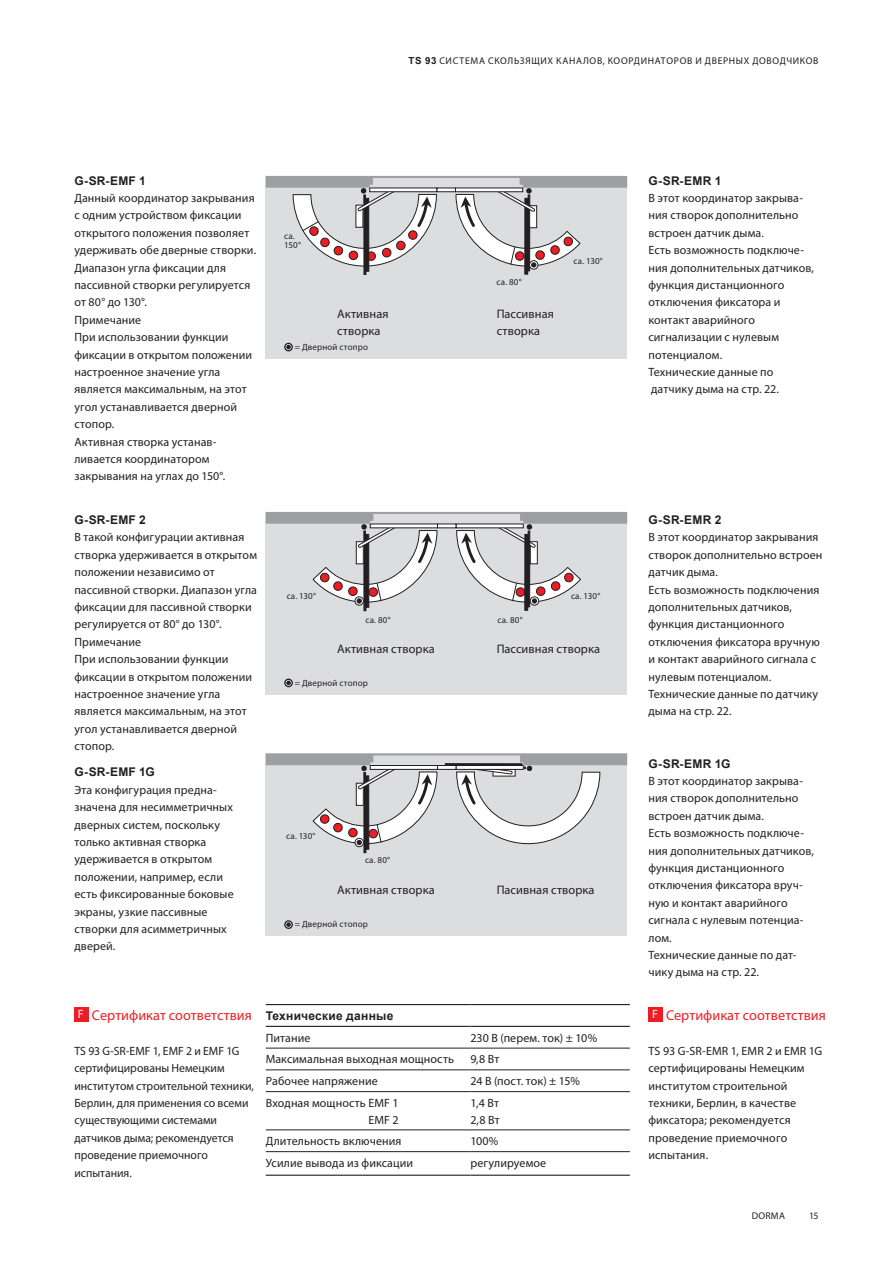
<style>
.page{position:relative;width:893px;height:1263px;background:#fff}
.page>*{position:absolute;margin:0;border:0;box-sizing:border-box;transform-origin:0 0}
.t1{font:14.25px "Myriad Pro";letter-spacing:.005em;color:#ee1d23}
.t2{font:12.3px/17px "Myriad Pro";letter-spacing:.01em;color:#231f20}
.t3{font:12px/17.4px "Myriad Pro";letter-spacing:.01em;color:#231f20}
.t4{font:700 12px "Arial";letter-spacing:.02em;color:#231f20}
.t5{font:9.75px "Myriad Pro";letter-spacing:.02em;color:#231f20}
.t6{font:9px/9.8px "Myriad Pro";letter-spacing:.02em;color:#231f20}
.s1{font-family:"Arial";font-weight:700}
</style>
<div class="page">
<hr style="left:266px;top:1091px;width:204px;height:1px;background:#231f20">
<hr style="left:470px;top:1091px;width:160px;height:1px;background:#231f20">
<hr style="left:266px;top:1129px;width:204px;height:1px;background:#231f20">
<hr style="left:470px;top:1129px;width:160px;height:1px;background:#231f20">
<hr style="left:266px;top:1151px;width:204px;height:1px;background:#231f20">
<hr style="left:470px;top:1151px;width:160px;height:1px;background:#231f20">
<hr style="left:266px;top:1004px;width:204px;height:1px;background:#231f20">
<hr style="left:470px;top:1004px;width:160px;height:1px;background:#231f20">
<hr style="left:266px;top:1026px;width:204px;height:1px;background:#231f20">
<hr style="left:470px;top:1026px;width:160px;height:1px;background:#231f20">
<hr style="left:266px;top:1174px;width:204px;height:2px;background:#231f20">
<hr style="left:470px;top:1174px;width:160px;height:2px;background:#231f20">
<hr style="left:266px;top:1048px;width:204px;height:1px;background:#231f20">
<hr style="left:470px;top:1048px;width:160px;height:1px;background:#231f20">
<hr style="left:266px;top:1069px;width:204px;height:1px;background:#231f20">
<hr style="left:470px;top:1069px;width:160px;height:1px;background:#231f20">
<div style="left:266px;top:176px;width:361px;height:183px;background:#dcdddf"></div>
<svg style="left:266px;top:176px;width:361px;height:99px"></svg>
<svg style="left:284px;top:343px;width:9px;height:8px"></svg>
<div style="left:266px;top:512px;width:361px;height:183px;background:#dcdddf"></div>
<svg style="left:266px;top:512px;width:361px;height:99px"></svg>
<svg style="left:284px;top:678px;width:9px;height:9px"></svg>
<div style="left:266px;top:753px;width:361px;height:183px;background:#dcdddf"></div>
<svg style="left:266px;top:753px;width:361px;height:100px"></svg>
<svg style="left:284px;top:920px;width:9px;height:9px"></svg>
<div style="left:74px;top:1007px;width:15px;height:15px;background:#ee1d23"></div>
<div style="left:648px;top:1007px;width:15px;height:15px;background:#ee1d23"></div>
<p class="t5" style="left:408px;top:54px;width:45px"><span class="s1">TS 93</span> Система</p>
<p class="t5" style="left:488px;top:54px;width:8px">сколь</p>
<p class="t5" style="left:520px;top:54px;width:44px">зящих каналов</p>
<p class="t5" style="left:603px;top:54px;width:13px">, коо</p>
<p class="t5" style="left:628px;top:54px;width:20px">рдинато</p>
<p class="t5" style="left:674px;top:54px;width:93px">ров и дверных дово</p>
<p class="t5" style="left:780px;top:54px;width:21px">дчиков</p>
<p class="t4" style="left:74px;top:172px;width:73px">G-SR-EMF 1</p>
<p class="t3" style="left:74px;top:189px;width:183px">Данный координатор закрывания с одним устройством фиксации открытого положения позволяет удерживать обе дверные створки.<br>Диапазон угла фиксации для пассивной створки регулируется от 80° до 130°.<br>Примечание<br>При использовании функции фиксации в открытом положении настроенное значение угла является максимальным, на этот угол устанавливается дверной стопор.<br>Активная створка устанав&shy;ливается координатором закрывания на углах до 150°.</p>
<p class="t4" style="left:74px;top:512px;width:73px">G-SR-EMF 2</p>
<p class="t3" style="left:74px;top:528px;width:184px">В такой конфигурации активная створка удерживается в открытом положении независимо от пассивной створки. Диапазон угла фиксации для пассивной створки регулируется от 80° до 130°.<br>Примечание<br>При использовании функции фиксации в открытом положении настроенное значение угла является максимальным, на этот угол устанавливается дверной стопор.</p>
<p class="t4" style="left:74px;top:764px;width:82px">G-SR-EMF 1G</p>
<p class="t3" style="left:74px;top:781px;width:161px">Эта конфигурация предна&shy;значена для несимметричных дверных систем, поскольку только активная створка удерживается в открытом положении, например, если есть фиксированные боковые экраны, узкие пассивные створки для асимметричных дверей.</p>
<p class="t6" style="left:284px;top:231px;width:18px">ca.<br>150°</p>
<p class="t6" style="left:497px;top:277px;width:27px">ca. 80°</p>
<p class="t2" style="left:337px;top:306px;width:53px">Активная створка</p>
<p class="t2" style="left:497px;top:306px;width:59px">Пассивная створка</p>
<p class="t6" style="left:295px;top:342px;width:75px">= Дверной стопро</p>
<p class="t6" style="left:574px;top:256px;width:31px">ca. 130°</p>
<p class="t6" style="left:287px;top:591px;width:31px">ca. 130°</p>
<p class="t6" style="left:571px;top:591px;width:31px">ca. 130°</p>
<p class="t6" style="left:365px;top:615px;width:27px">ca. 80°</p>
<p class="t6" style="left:497px;top:615px;width:27px">ca. 80°</p>
<p class="t2" style="left:337px;top:640px;width:99px">Активная створка</p>
<p class="t2" style="left:497px;top:640px;width:105px">Пассивная створка</p>
<p class="t6" style="left:295px;top:678px;width:75px">= Дверной стопор</p>
<p class="t6" style="left:286px;top:831px;width:31px">ca. 130°</p>
<p class="t6" style="left:365px;top:855px;width:27px">ca. 80°</p>
<p class="t2" style="left:337px;top:881px;width:99px">Активная створка</p>
<p class="t2" style="left:497px;top:881px;width:99px">Пасивная створка</p>
<p class="t6" style="left:295px;top:919px;width:75px">= Дверной стопор</p>
<p class="t1" style="left:78px;top:1006px;width:175px"><sup>F</sup> Сертификат соответствия</p>
<p class="t3" style="left:74px;top:1042px;width:181px">TS 93 G-SR-EMF 1, EMF 2 и EMF 1G сертифицированы Немецким институтом строительной техники,<br>Берлин, для применения со всеми существующими системами датчиков дыма; рекомендуется проведение приемочного испытания.</p>
<p class="t4" style="left:266px;top:1007px;width:129px">Технические данные</p>
<p class="t3" style="left:266px;top:1029px;width:46px">Питание</p>
<p class="t3" style="left:470px;top:1029px;width:128px">230 В (перем. ток) ± 10%</p>
<p class="t3" style="left:266px;top:1050px;width:190px">Максимальная выходная мощность</p>
<p class="t3" style="left:470px;top:1050px;width:30px">9,8 Вт</p>
<p class="t3" style="left:266px;top:1072px;width:113px">Рабочее напряжение</p>
<p class="t3" style="left:470px;top:1072px;width:111px">24 В (пост. ток) ± 15%</p>
<p class="t3" style="left:266px;top:1094px;width:134px;line-height:16.5px;text-align:right">Входная мощность EMF 1<br>EMF 2</p>
<p class="t3" style="left:470px;top:1094px;width:31px;line-height:16.5px">1,4 Вт<br>2,8 Вт</p>
<p class="t3" style="left:266px;top:1132px;width:137px">Длительность включения</p>
<p class="t3" style="left:470px;top:1132px;width:30px">100%</p>
<p class="t3" style="left:266px;top:1154px;width:149px">Усилие вывода из фиксации</p>
<p class="t3" style="left:470px;top:1154px;width:77px">регулируемое</p>
<p class="t4" style="left:648px;top:172px;width:74px">G-SR-EMR 1</p>
<p class="t3" style="left:648px;top:189px;width:167px">В этот координатор закрыва&shy;ния створок дополнительно встроен датчик дыма.<br>Есть возможность подключе&shy;ния дополнительных датчиков, функция дистанционного отключения фиксатора и контакт аварийного сигнализации с нулевым потенциалом.<br>Технические данные по датчику дыма на стр. 22.</p>
<p class="t4" style="left:648px;top:512px;width:74px">G-SR-EMR 2</p>
<p class="t3" style="left:648px;top:528px;width:175px">В этот координатор закрывания створок дополнительно встроен датчик дыма.<br>Есть возможность подключения дополнительных датчиков, функция дистанционного отключения фиксатора вручную и контакт аварийного сигнала с нулевым потенциалом.<br>Технические данные по датчику дыма на стр. 22.</p>
<p class="t4" style="left:648px;top:755px;width:83px">G-SR-EMR 1G</p>
<p class="t3" style="left:648px;top:772px;width:167px">В этот координатор закрыва&shy;ния створок дополнительно встроен датчик дыма.<br>Есть возможность подключе&shy;ния дополнительных датчиков, функция дистанционного отключения фиксатора вруч&shy;ную и контакт аварийного сигнала с нулевым потенциа&shy;лом.<br>Технические данные по дат&shy;чику дыма на стр. 22.</p>
<p class="t1" style="left:652px;top:1006px;width:175px"><sup>F</sup> Сертификат соответствия</p>
<p class="t3" style="left:648px;top:1042px;width:175px">TS 93 G-SR-EMR 1, EMR 2 и EMR 1G сертифицированы Немецким институтом строительной техники, Берлин, в качестве фиксатора; рекомендуется проведение приемочного испытания.</p>
<p class="t5" style="left:752px;top:1209px;width:35px">DORMA</p>
<p class="t5" style="left:809px;top:1209px;width:11px">15</p>
</div>
